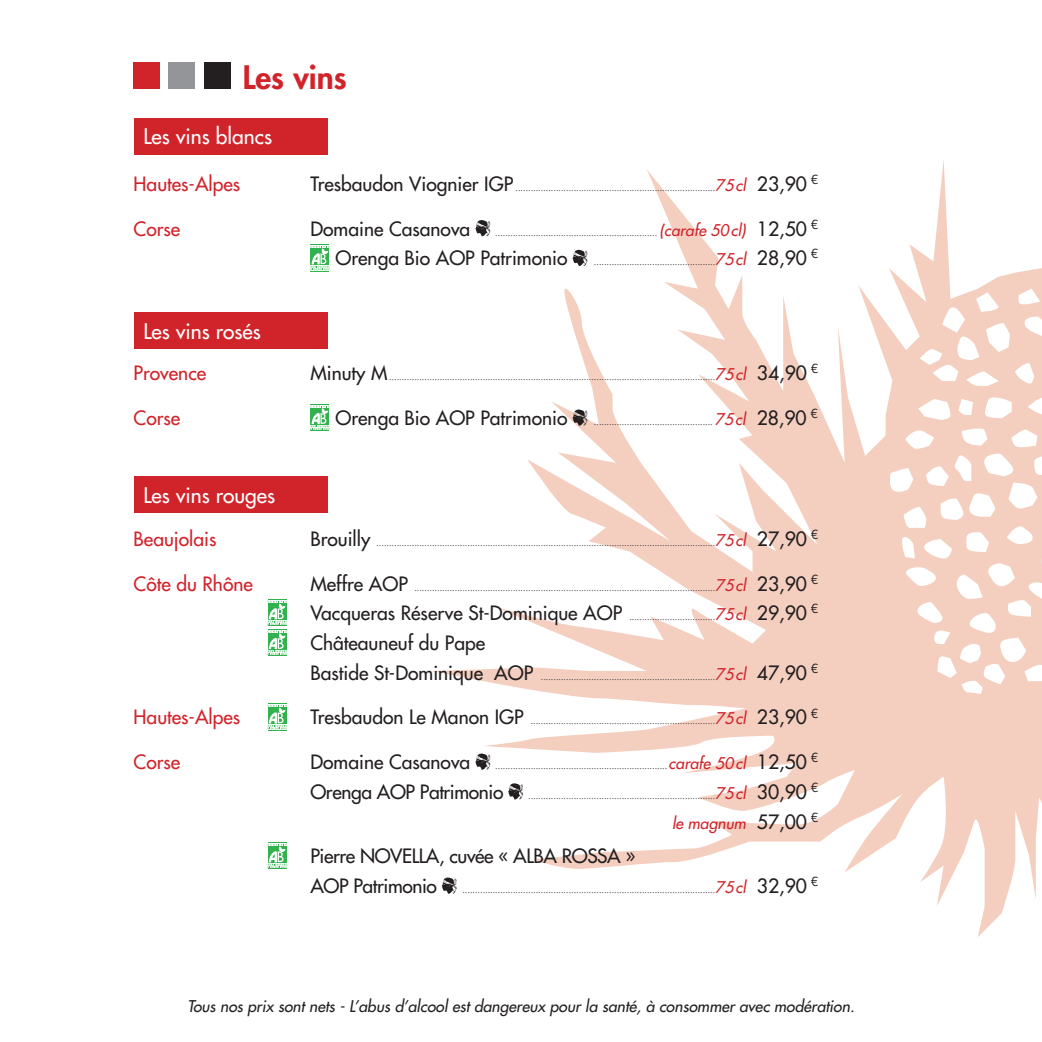
<style>
.page{position:relative;width:1042px;height:1042px;background:#fff}
.page>*{position:absolute;margin:0;border:0;box-sizing:border-box;transform-origin:0 0}
.t1{font:800 31.5px "Futura Std";color:#d1232a}
.t2{font:500 21px "Futura Std";color:#fff}
.t3{font:500 19.25px/29.8px "Futura Std";color:#231f20}
.t4{font:500 19.25px "Futura Std";color:#d1232a}
.t5{font:500 19.25px/29.8px "Futura Std";letter-spacing:-.02em;color:#231f20}
.t6{font:italic 500 15.75px "Futura Std";color:#231f20}
.t7{font:italic 500 15.75px "Futura Std";color:#d1232a}
.t8{font:500 8.75px "Futura Std";color:#231f20}
.s1{font-size:19.25px}
.s2{font-style:italic;font-size:15.75px;color:#d1232a}
.s3{font-size:8.75px}
.s4{font-style:normal;font-size:19.25px;color:#231f20}
</style>
<div class="page">
<svg style="left:433px;top:160px;width:609px;height:777px"></svg>
<svg style="left:475px;top:220px;width:15px;height:21px"></svg>
<svg style="left:310px;top:244px;width:19px;height:28px"></svg>
<svg style="left:572px;top:250px;width:15px;height:21px"></svg>
<svg style="left:310px;top:404px;width:19px;height:27px"></svg>
<svg style="left:572px;top:409px;width:15px;height:22px"></svg>
<svg style="left:268px;top:599px;width:19px;height:57px"></svg>
<svg style="left:268px;top:703px;width:19px;height:28px"></svg>
<svg style="left:475px;top:753px;width:15px;height:22px"></svg>
<svg style="left:508px;top:783px;width:15px;height:21px"></svg>
<svg style="left:268px;top:842px;width:19px;height:27px"></svg>
<svg style="left:442px;top:877px;width:14px;height:22px"></svg>
<div style="left:134px;top:118px;width:193px;height:37px;background:#d1232a"></div>
<div style="left:134px;top:313px;width:193px;height:36px;background:#d1232a"></div>
<div style="left:134px;top:476px;width:193px;height:37px;background:#d1232a"></div>
<div style="left:134px;top:62px;width:26px;height:26px;background:#d1232a"></div>
<div style="left:169px;top:62px;width:26px;height:26px;background:#939598"></div>
<div style="left:204px;top:62px;width:26px;height:26px;background:#231f20"></div>
<h1 class="t1" style="left:243px;top:58px;width:105px">Les vins</h1>
<h2 class="t2" style="left:144px;top:123px;width:130px">Les vins blancs</h2>
<h3 class="t4" style="left:134px;top:172px;width:108px">Hautes-Alpes</h3>
<p class="t8" style="left:310px;top:182px;width:509px"><span class="s1">Tresbaudon Viognier IGP</span> ...............................................................................<span class="s2">75cl</span> <span class="s1">23,90</span> <sup>€</sup></p>
<h3 class="t4" style="left:134px;top:216px;width:48px">Corse</h3>
<h3 class="t3" style="left:310px;top:214px;width:161px">Domaine Casanova</h3>
<p class="t8" style="left:495px;top:227px;width:324px">................................................................ <span class="s2">(carafe 50cl)</span> <span class="s1">12,50</span> <sup>€</sup></p>
<h3 class="t3" style="left:335px;top:243px;width:233px">Orenga Bio AOP Patrimonio</h3>
<p class="t8" style="left:594px;top:257px;width:226px">................................................<span class="s2">75cl</span> <span class="s1">28,90</span> <sup>€</sup></p>
<h2 class="t2" style="left:144px;top:318px;width:119px">Les vins rosés</h2>
<h3 class="t4" style="left:134px;top:361px;width:74px">Provence</h3>
<p class="t8" style="left:310px;top:372px;width:509px"><span class="s1">Minuty M</span> .................................................................................................................................<span class="s2">75cl</span> <span class="s1">34,90</span> <sup>€</sup></p>
<h3 class="t4" style="left:134px;top:406px;width:48px">Corse</h3>
<h3 class="t3" style="left:335px;top:403px;width:233px">Orenga Bio AOP Patrimonio</h3>
<p class="t8" style="left:594px;top:416px;width:226px">............................................... <span class="s2">75cl</span> <span class="s1">28,90</span> <sup>€</sup></p>
<h2 class="t2" style="left:144px;top:482px;width:133px">Les vins rouges</h2>
<h3 class="t4" style="left:134px;top:527px;width:84px">Beaujolais</h3>
<p class="t8" style="left:310px;top:537px;width:509px"><span class="s1">Brouilly</span> ......................................................................................................................................<span class="s2">75cl</span> <span class="s1">27,90</span> <sup>€</sup></p>
<h3 class="t4" style="left:134px;top:571px;width:121px">Côte du Rhône</h3>
<p class="t8" style="left:310px;top:582px;width:509px"><span class="s1">Meffre AOP</span> .......................................................................................................................<span class="s2">75cl</span> <span class="s1">23,90</span> <sup>€</sup></p>
<h3 class="t3" style="left:310px;top:598px;width:509px">Vacqueras Réserve St-Dominique AOP <span class="s3">..................................</span><span class="s2">75cl</span> 29,90 <sup>€<br></sup>Châteauneuf du Pape</h3>
<p class="t8" style="left:310px;top:671px;width:509px"><span class="s1">Bastide St-Dominique AOP</span> .....................................................................<span class="s2">75cl</span> <span class="s1">47,90</span> <sup>€</sup></p>
<h3 class="t4" style="left:134px;top:705px;width:108px">Hautes-Alpes</h3>
<p class="t8" style="left:310px;top:716px;width:509px"><span class="s1">Tresbaudon Le Manon IGP</span> .........................................................................<span class="s2">75cl</span> <span class="s1">23,90</span> <sup>€</sup></p>
<h3 class="t4" style="left:134px;top:750px;width:48px">Corse</h3>
<h3 class="t3" style="left:310px;top:747px;width:161px">Domaine Casanova</h3>
<p class="t8" style="left:495px;top:760px;width:324px">....................................................................<span class="s2">carafe 50cl</span> <span class="s1">12,50</span> <sup>€</sup></p>
<h3 class="t5" style="left:310px;top:777px;width:194px">Orenga AOP Patrimonio</h3>
<p class="t8" style="left:528px;top:790px;width:292px">..........................................................................<span class="s2">75cl</span> <span class="s1">30,90</span> <sup>€</sup></p>
<h3 class="t7" style="left:672px;top:813px;width:148px">le magnum <span class="s4">57,00</span> <sup>€</sup></h3>
<h3 class="t5" style="left:310px;top:841px;width:327px">Pierre NOVELLA, cuvée « ALBA ROSSA »<br>AOP Patrimonio</h3>
<p class="t8" style="left:462px;top:884px;width:357px">....................................................................................................<span class="s2">75cl</span> <span class="s1">32,90</span> <sup>€</sup></p>
<h3 class="t6" style="left:187px;top:996px;width:668px">Tous nos prix sont nets - L’abus d’alcool est dangereux pour la santé, à consommer avec modération.</h3>
</div>
